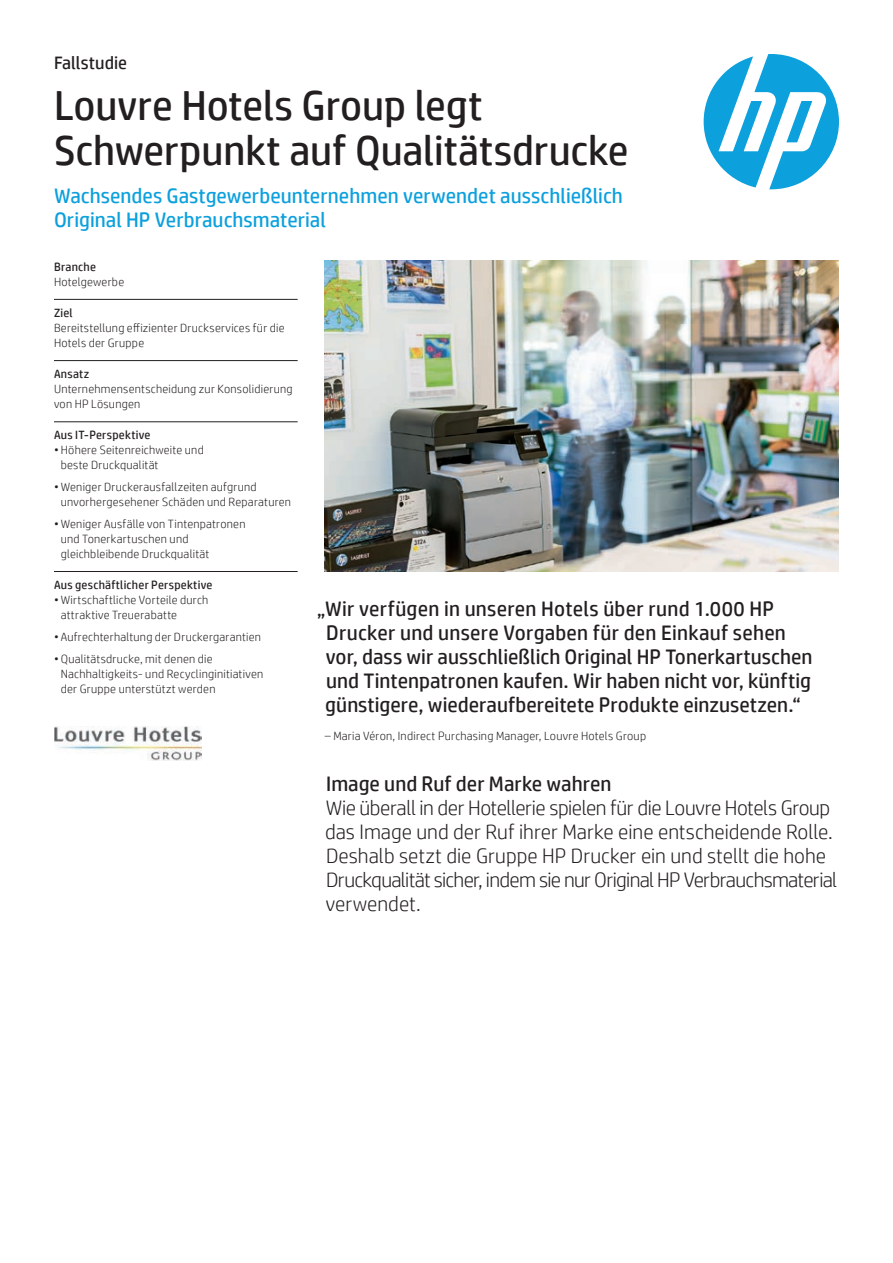
<style>
.page{position:relative;width:893px;height:1263px;background:#fff}
.page>*{position:absolute;margin:0;border:0;box-sizing:border-box;transform-origin:0 0}
.Headline_28_30{font:42px/45px "HP Simplified";color:#231f20}
.Cover_quote_14_16{font:21px/24px "HP Simplified";color:#231f20}
.Intro_14_16{font:300 21px/24px "HP Simplified";letter-spacing:-.015em;color:#231f20}
.Subhead_14_16_bold_b{font:21px/24px "HP Simplified";color:#0ca0dd}
.Subhead_14_16_bold_b-2{font:21px "HP Simplified";color:#231f20}
.Docment_type_12_14{font:18px "HP Simplified";color:#231f20}
.Sidebar_body_w__rule{font:300 12px/15px "HP Simplified";letter-spacing:.02em;color:#231f20}
.Sidebar_header{font:12px "HP Simplified";letter-spacing:.02em;color:#231f20}
.Cover_quote_attribut{font:300 12px "HP Simplified";letter-spacing:.02em;color:#231f20}
</style>
<div class="page">
<svg style="left:704px;top:54px;width:135px;height:135px"></svg>
<img style="left:325px;top:261px;width:514px;height:311px">
<img style="left:54px;top:726px;width:148px;height:34px">
<hr style="left:54px;top:299px;width:244px;height:1px;background:#231f20">
<hr style="left:54px;top:360px;width:244px;height:1px;background:#231f20">
<hr style="left:54px;top:421px;width:244px;height:1px;background:#231f20">
<hr style="left:54px;top:571px;width:244px;height:1px;background:#231f20">
<p class="Docment_type_12_14" style="left:54px;top:51px;width:75px">Fallstudie</p>
<p class="Headline_28_30" style="left:54px;top:83px;width:576px">Louvre Hotels Group legt<br>Schwerpunkt auf Qualitätsdrucke</p>
<p class="Subhead_14_16_bold_b" style="left:54px;top:183px;width:570px">Wachsendes Gastgewerbeunternehmen verwendet ausschließlich<br>Original HP Verbrauchsmaterial</p>
<p class="Sidebar_header" style="left:54px;top:259px;width:44px">Branche</p>
<p class="Sidebar_body_w__rule" style="left:54px;top:274px;width:72px">Hotelgewerbe</p>
<p class="Sidebar_header" style="left:54px;top:305px;width:20px">Ziel</p>
<p class="Sidebar_body_w__rule" style="left:54px;top:320px;width:232px">Bereitstellung effizienter Druckservices für die<br>Hotels der Gruppe</p>
<p class="Sidebar_header" style="left:54px;top:366px;width:37px">Ansatz</p>
<p class="Sidebar_body_w__rule" style="left:54px;top:381px;width:240px">Unternehmensentscheidung zur Konsolidierung von HP Lösungen</p>
<p class="Sidebar_header" style="left:54px;top:427px;width:98px">Aus IT-Perspektive</p>
<p class="Sidebar_body_w__rule" style="left:61px;top:442px;width:145px;text-indent:-7px">• Höhere Seitenreichweite und beste Druckqualität</p>
<p class="Sidebar_body_w__rule" style="left:61px;top:479px;width:232px;text-indent:-7px">• Weniger Druckerausfallzeiten aufgrund unvorhergesehener Schäden und Reparaturen</p>
<p class="Sidebar_body_w__rule" style="left:61px;top:516px;width:186px;text-indent:-7px">• Weniger Ausfälle von Tintenpatronen und Tonerkartuschen und gleichbleibende Druckqualität</p>
<p class="Sidebar_header" style="left:54px;top:577px;width:160px">Aus geschäftlicher Perspektive</p>
<p class="Sidebar_body_w__rule" style="left:61px;top:592px;width:149px;text-indent:-7px">• Wirtschaftliche Vorteile durch attraktive Treuerabatte</p>
<p class="Sidebar_body_w__rule" style="left:54px;top:629px;width:208px">• Aufrechterhaltung der Druckergarantien</p>
<p class="Sidebar_body_w__rule" style="left:61px;top:650px;width:204px;text-indent:-7px">• Qualitätsdrucke, mit denen die<br>Nachhaltigkeits- und Recyclinginitiativen der Gruppe unterstützt werden</p>
<p class="Cover_quote_14_16" style="left:325px;top:596px;width:489px;text-indent:-8px">„Wir verfügen in unseren Hotels über rund 1.000 HP Drucker und unsere Vorgaben für den Einkauf sehen vor, dass wir ausschließlich Original HP Tonerkartuschen und Tintenpatronen kaufen. Wir haben nicht vor, künftig günstigere, wiederaufbereitete Produkte einzusetzen.“</p>
<p class="Cover_quote_attribut" style="left:325px;top:728px;width:323px">– Maria Véron, Indirect Purchasing Manager, Louvre Hotels Group</p>
<p class="Subhead_14_16_bold_b-2" style="left:326px;top:770px;width:287px">Image und Ruf der Marke wahren</p>
<p class="Intro_14_16" style="left:325px;top:795px;width:513px">Wie überall in der Hotellerie spielen für die Louvre Hotels Group das Image und der Ruf ihrer Marke eine entscheidende Rolle.<br>Deshalb setzt die Gruppe HP Drucker ein und stellt die hohe Druckqualität sicher, indem sie nur Original HP Verbrauchsmaterial verwendet.</p>
</div>
